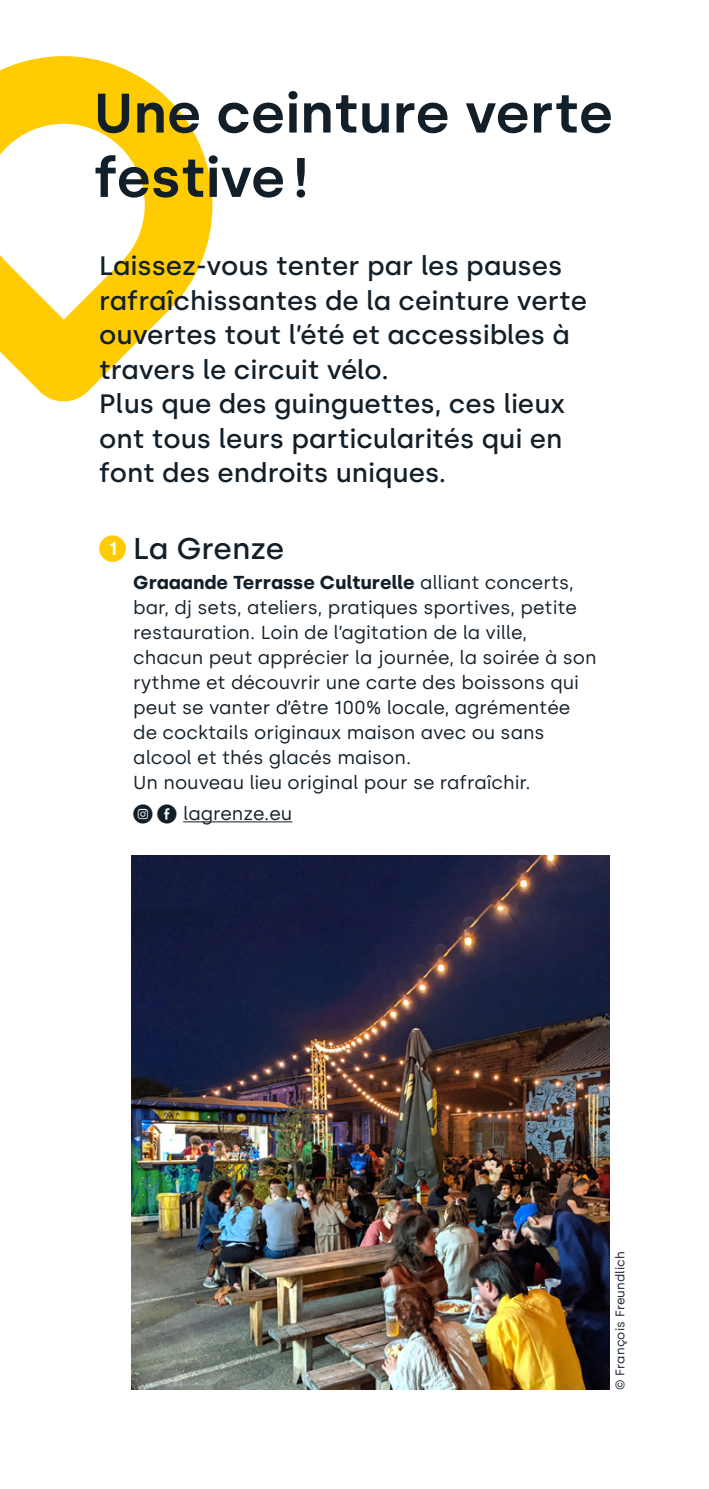
<style>
.page{position:relative;width:709px;height:1489px;background:#fff}
.page>*{position:absolute;margin:0;border:0;box-sizing:border-box;transform-origin:0 0}
.t1{font:600 55.5px/64.2px "Silka";color:#121f29}
.t2{font:500 30px "Silka";letter-spacing:-.005em;color:#121f29}
.t3{font:500 26.5px/34.5px "Silka";color:#121f29}
.t4{font:18.75px/25px "Silka";color:#121f29}
.t5{font:12.5px "Silka";letter-spacing:.01em;color:#121f29}
.s1{font-weight:600;font-size:18.25px;color:#fff}
.s2{font-weight:700}
.s3{font-family:"Social Media Circled"}
</style>
<div class="page">
<svg style="left:0;top:56px;width:213px;height:346px"></svg>
<div style="left:99px;top:535px;width:27px;height:27px;background:#ffcc03;border-radius:50%"></div>
<img style="left:131px;top:855px;width:478px;height:534px">
<hr style="left:183px;top:821px;width:109px;height:1px;background:#121f29">
<h1 class="t1" style="left:94px;top:81px;width:520px">Une ceinture verte festive!</h1>
<h3 class="t3" style="left:99px;top:248px;width:489px">Laissez-vous tenter par les pauses rafraîchissantes de la ceinture verte ouvertes tout l’été et accessibles à travers le circuit vélo.<br>Plus que des guinguettes, ces lieux ont tous leurs particularités qui en font des endroits uniques.</h3>
<h2 class="t2" style="left:109px;top:530px;width:177px"><span class="s1">1</span> La Grenze</h2>
<p class="t4" style="left:133px;top:570px;width:465px"><span class="s2">Graaande Terrasse Culturelle</span> alliant concerts, bar, dj sets, ateliers, pratiques sportives, petite restauration. Loin de l’agitation de la ville, chacun peut apprécier la journée, la soirée à son rythme et découvrir une carte des boissons qui peut se vanter d’être 100% locale, agrémentée de cocktails originaux maison avec ou sans alcool et thés glacés maison.<br>Un nouveau lieu original pour se rafraîchir.</p>
<p class="t4" style="left:133px;top:801px;width:160px"><span class="s3">Q E</span> lagrenze.eu</p>
<p class="t5" style="left:612px;top:1389px;width:140px;rotate:-90deg">© François Freundlich</p>
</div>
